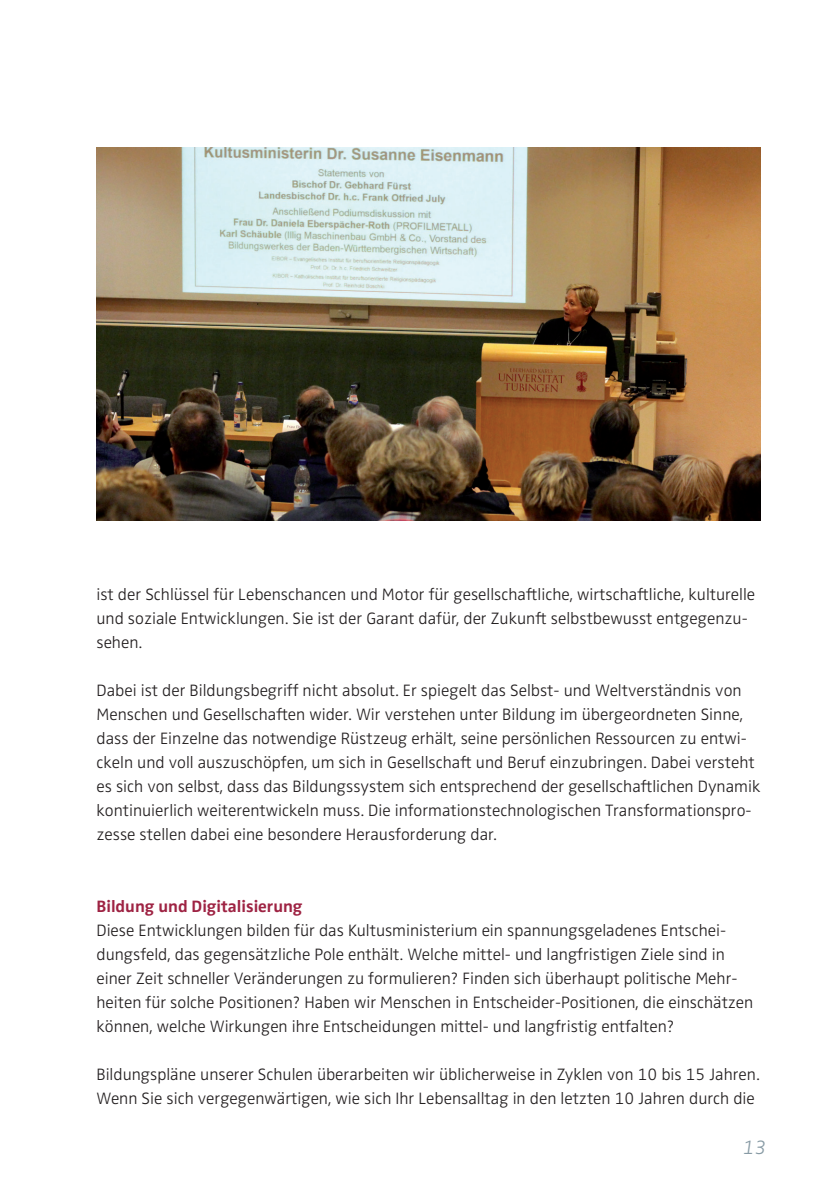
<style>
.page{position:relative;width:840px;height:1191px;background:#fff}
.page>*{position:absolute;margin:0;border:0;box-sizing:border-box;transform-origin:0 0}
.t1{font:italic 300 20px "Zwo OT";color:#889ba5}
.t2{font:300 17px/24px "Zwo OT";color:#231f20}
.t3{font:700 17px "Zwo OT";color:#9e2343}
</style>
<div class="page">
<img style="left:96px;top:147px;width:664px;height:374px">
<p class="t2" style="left:96px;top:583px;width:659px">ist der Schlüssel für Lebenschancen und Motor für gesellschaftliche, wirtschaftliche, kulturelle und soziale Entwicklungen. Sie ist der Garant dafür, der Zukunft selbstbewusst entgegenzu&shy;sehen.</p>
<p class="t2" style="left:96px;top:679px;width:665px">Dabei ist der Bildungsbegriff nicht absolut. Er spiegelt das Selbst- und Weltverständnis von Menschen und Gesellschaften wider. Wir verstehen unter Bildung im übergeordneten Sinne, dass der Einzelne das notwendige Rüstzeug erhält, seine persönlichen Ressourcen zu entwi&shy;ckeln und voll auszuschöpfen, um sich in Gesellschaft und Beruf einzubringen. Dabei versteht es sich von selbst, dass das Bildungssystem sich entsprechend der gesellschaftlichen Dynamik kontinuierlich weiterentwickeln muss. Die informationstechnologischen Transformationspro&shy;zesse stellen dabei eine besondere Herausforderung dar.</p>
<p class="t3" style="left:96px;top:896px;width:207px">Bildung und Digitalisierung</p>
<p class="t2" style="left:96px;top:919px;width:658px">Diese Entwicklungen bilden für das Kultusministerium ein spannungsgeladenes Entschei&shy;dungsfeld, das gegensätzliche Pole enthält. Welche mittel- und langfristigen Ziele sind in einer Zeit schneller Veränderungen zu formulieren? Finden sich überhaupt politische Mehr&shy;heiten für solche Positionen? Haben wir Menschen in Entscheider-Positionen, die einschätzen können, welche Wirkungen ihre Entscheidungen mittel- und langfristig entfalten?</p>
<p class="t2" style="left:96px;top:1063px;width:664px">Bildungspläne unserer Schulen überarbeiten wir üblicherweise in Zyklen von 10 bis 15 Jahren.<br>Wenn Sie sich vergegenwärtigen, wie sich Ihr Lebensalltag in den letzten 10 Jahren durch die</p>
<p class="t1" style="left:742px;top:1136px;width:25px">13</p>
</div>
